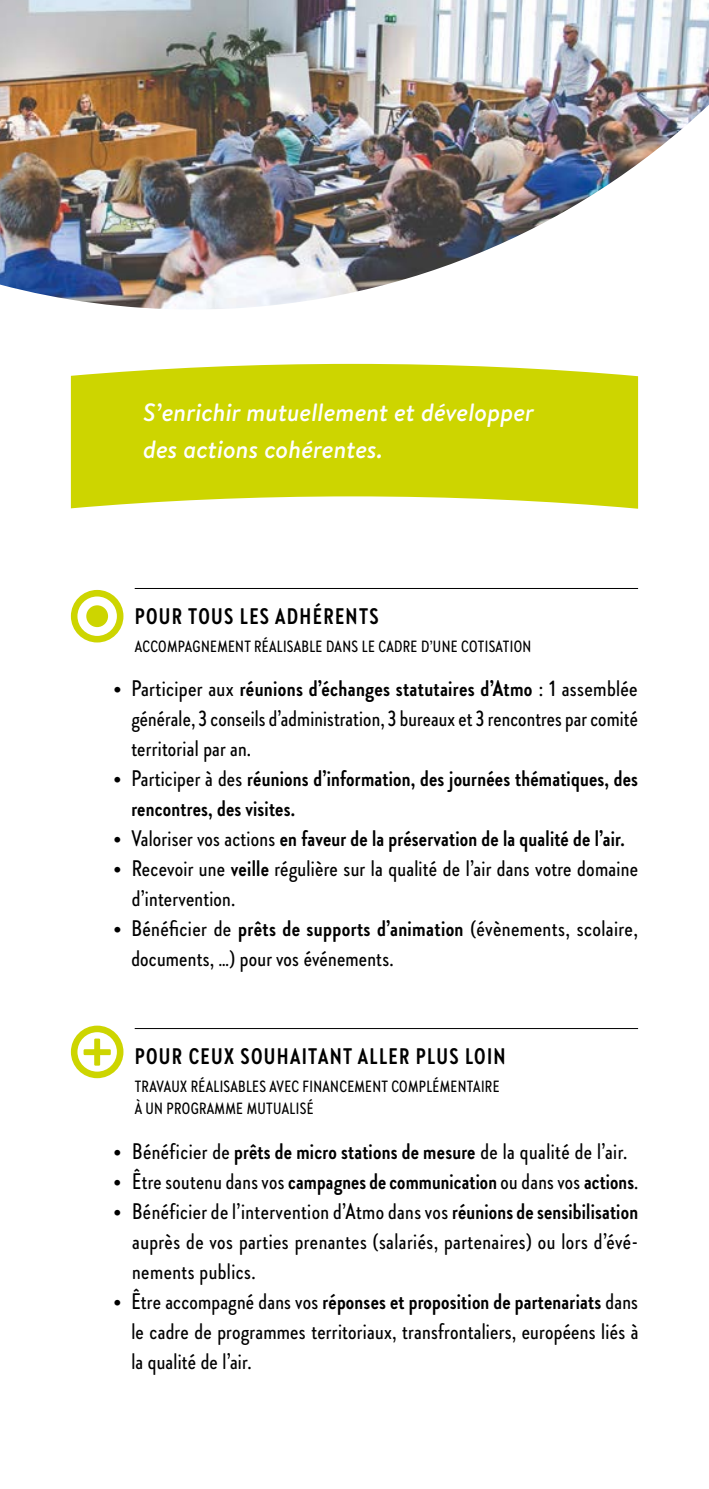
<style>
.page{position:relative;width:709px;height:1489px;background:#fff}
.page>*{position:absolute;margin:0;border:0;box-sizing:border-box;transform-origin:0 0}
.t1{font:italic 500 25px/37.5px "Brandon Text";color:#fff}
.t2{font:500 22.5px/30px "Brandon Grotesque Cond";letter-spacing:.01em;color:#000;text-align:justify}
.t3{font:700 22.5px/30px "Brandon Grotesque Cond";letter-spacing:.01em;color:#000}
.t4{font:700 22.5px "Brandon Grotesque Cond";letter-spacing:.06em;color:#000}
.t5{font:500 16.25px/22.5px "Brandon Grotesque Cond";letter-spacing:.02em;color:#000}
.s1{font-family:"Brandon Text";font-weight:900;font-size:20px}
.s2{font-weight:700}
.s3{font-weight:500}
</style>
<div class="page">
<hr style="left:135px;top:588px;width:503px;height:1px;background:#000">
<hr style="left:135px;top:1028px;width:503px;height:1px;background:#000">
<img style="left:0;top:0;width:709px;height:309px">
<svg style="left:71px;top:364px;width:567px;height:144px;background:#d0d814"></svg>
<div style="left:71px;top:590px;width:52px;height:52px;border:7px solid #cdd500;border-radius:50%"></div>
<div style="left:86px;top:605px;width:22px;height:22px;background:#cdd500;border-radius:50%"></div>
<div style="left:71px;top:1025px;width:52px;height:53px;border:7px solid #cdd500;border-radius:50%"></div>
<svg style="left:84px;top:1038px;width:27px;height:27px"></svg>
<p class="t1" style="left:143px;top:393px;width:392px">S’enrichir mutuellement et développer des actions cohérentes.</p>
<p class="t4" style="left:135px;top:601px;width:245px">POUR TOUS LES ADHÉRENTS</p>
<p class="t5" style="left:135px;top:634px;width:398px">ACCOMPAGNEMENT RÉALISABLE DANS LE CADRE D’UNE COTISATION</p>
<p class="t2" style="left:131px;top:673px;width:508px;text-indent:-18px"><span class="s1">•</span> Participer aux <span class="s2">réunions d’échanges statutaires d’Atmo</span> : 1 assemblée générale, 3 conseils d’administration, 3 bureaux et 3 rencontres par comité territorial par an.</p>
<p class="t3" style="left:131px;top:763px;width:508px;text-indent:-18px"><span class="s1">•</span> <span class="s3">Participer à des</span> réunions d’information, des journées thématiques, des rencontres, des visites.</p>
<p class="t3" style="left:113px;top:823px;width:513px"><span class="s1">•</span> <span class="s3">Valoriser vos actions</span> en faveur de la préservation de la qualité de l’air.</p>
<p class="t2" style="left:132px;top:853px;width:507px;text-indent:-18px"><span class="s1">•</span> Recevoir une <span class="s2">veille</span> régulière sur la qualité de l’air dans votre domaine d’intervention.</p>
<p class="t2" style="left:131px;top:913px;width:508px;text-indent:-18px"><span class="s1">•</span> Bénéficier de <span class="s2">prêts de supports d’animation</span> (évènements, scolaire, documents, …) pour vos événements.</p>
<p class="t4" style="left:135px;top:1041px;width:372px">POUR CEUX SOUHAITANT ALLER PLUS LOIN</p>
<p class="t5" style="left:135px;top:1074px;width:366px">TRAVAUX RÉALISABLES AVEC FINANCEMENT COMPLÉMENTAIRE<br>À UN PROGRAMME MUTUALISÉ</p>
<p class="t2" style="left:113px;top:1135px;width:515px"><span class="s1">•</span> Bénéficier de <span class="s2">prêts de micro stations de mesure</span> de la qualité de l’air.</p>
<p class="t3" style="left:113px;top:1165px;width:526px"><span class="s1">•</span> <span class="s3">Être soutenu dans vos</span> campagnes de communication <span class="s3">ou dans vos</span> actions<span class="s3">.</span></p>
<p class="t2" style="left:132px;top:1195px;width:507px;text-indent:-19px"><span class="s1">•</span> Bénéficier de l’intervention d’Atmo dans vos <span class="s2">réunions de sensibilisation </span>auprès de vos parties prenantes (salariés, partenaires) ou lors d’évé&shy;nements publics.</p>
<p class="t2" style="left:131px;top:1285px;width:508px;text-indent:-18px"><span class="s1">•</span> Être accompagné dans vos <span class="s2">réponses et proposition de partenariats</span> dans le cadre de programmes territoriaux, transfrontaliers, européens liés à la qualité de l’air.</p>
</div>
